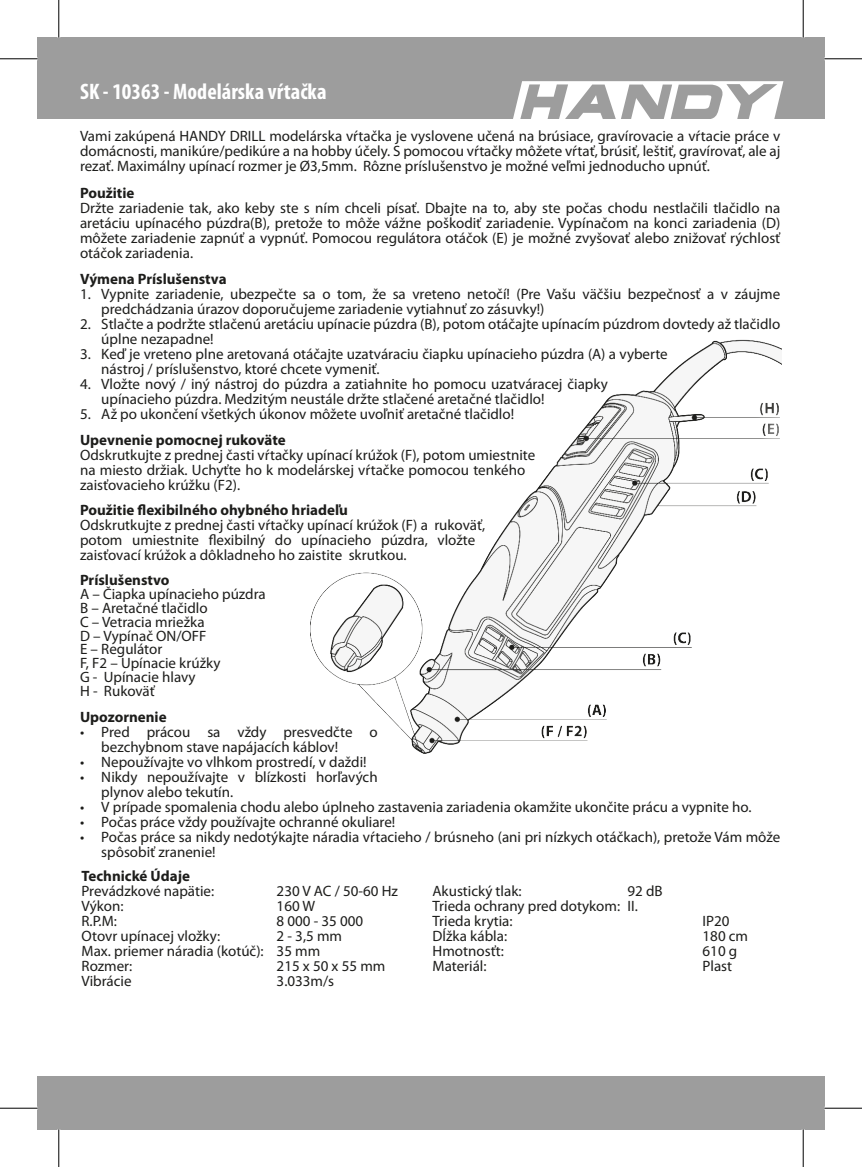
<style>
.page{position:relative;width:862px;height:1167px;background:#fff}
.page>*{position:absolute;margin:0;border:0;box-sizing:border-box;transform-origin:0 0}
.t1{font:700 condensed 22.5px "Myriad Pro";color:#fff}
.t2{font:15px/15px "Myriad Pro";color:#1d1d1b}
.t3{font:700 15px "Myriad Pro";color:#1d1d1b}
</style>
<div class="page">
<div style="left:38px;top:38px;width:786px;height:81px;background:#9d9d9d"></div>
<div style="left:38px;top:1076px;width:786px;height:53px;background:#9d9d9d"></div>
<svg style="left:513px;top:81px;width:270px;height:38px"></svg>
<img style="left:310px;top:339px;width:472px;height:415px">
<hr style="left:0;top:58px;width:38px;height:1px;background:#000">
<hr style="left:824px;top:58px;width:38px;height:1px;background:#000">
<hr style="left:0;top:1107px;width:38px;height:1px;background:#000">
<hr style="left:824px;top:1107px;width:38px;height:1px;background:#000">
<hr style="left:58px;top:0;width:1px;height:37px;background:#000">
<hr style="left:58px;top:1129px;width:1px;height:37px;background:#000">
<hr style="left:802px;top:0;width:1px;height:37px;background:#000">
<hr style="left:802px;top:1129px;width:1px;height:37px;background:#000">
<h1 class="t1" style="left:80px;top:77px;width:248px">SK - 10363 - Modelárska vŕtačka</h1>
<p class="t2" style="left:80px;top:129px;width:702px;text-align:justify">Vami zakúpená HANDY DRILL modelárska vŕtačka je vyslovene učená na brúsiace, gravírovacie a vŕtacie práce v domácnosti, manikúre/pedikúre a na hobby účely. S pomocou vŕtačky môžete vŕtať, brúsiť, leštiť, gravírovať, ale aj rezať. Maximálny upínací rozmer je Ø3,5mm. Rôzne príslušenstvo je možné veľmi jednoducho upnúť.</p>
<p class="t3" style="left:80px;top:183px;width:56px">Použitie</p>
<p class="t2" style="left:80px;top:200px;width:702px;text-align:justify">Držte zariadenie tak, ako keby ste s ním chceli písať. Dbajte na to, aby ste počas chodu nestlačili tlačidlo na aretáciu upínacého púzdra(B), pretože to môže vážne poškodiť zariadenie. Vypínačom na konci zariadenia (D) môžete zariadenie zapnúť a vypnúť. Pomocou regulátora otáčok (E) je možné zvyšovať alebo znižovať rýchlosť otáčok zariadenia.</p>
<p class="t3" style="left:80px;top:269px;width:148px">Výmena Príslušenstva</p>
<p class="t2" style="left:101px;top:286px;width:680px;text-indent:-21px">1. Vypnite zariadenie, ubezpečte sa o tom, že sa vreteno netočí! (Pre Vašu väčšiu bezpečnosť a v záujme predchádzania úrazov doporučujeme zariadenie vytiahnuť zo zásuvky!)</p>
<p class="t2" style="left:101px;top:316px;width:680px;text-indent:-21px">2. Stlačte a podržte stlačenú aretáciu upínacie púzdra (B), potom otáčajte upínacím púzdrom dovtedy až tlačidlo úplne nezapadne!</p>
<p class="t2" style="left:101px;top:346px;width:568px;text-indent:-21px">3. Keď je vreteno plne aretovaná otáčajte uzatváraciu čiapku upínacieho púzdra (A) a vyberte nástroj / príslušenstvo, ktoré chcete vymeniť.</p>
<p class="t2" style="left:101px;top:376px;width:508px;text-indent:-21px">4. Vložte nový / iný nástroj do púzdra a zatiahnite ho pomocu uzatváracej čiapky upínacieho púzdra. Medzitým neustále držte stlačené aretačné tlačidlo!</p>
<p class="t2" style="left:80px;top:406px;width:435px">5. Až po ukončení všetkých úkonov môžete uvoľniť aretačné tlačidlo!</p>
<p class="t3" style="left:80px;top:430px;width:207px">Upevnenie pomocnej rukoväte</p>
<p class="t2" style="left:80px;top:447px;width:457px">Odskrutkujte z prednej časti vŕtačky upínací krúžok (F), potom umiestnite na miesto držiak. Uchyťte ho k modelárskej vŕtačke pomocou tenkého zaisťovacieho krúžku (F2).</p>
<p class="t3" style="left:80px;top:500px;width:269px">Použitie flexibilného ohybného hriadeľu</p>
<p class="t2" style="left:80px;top:517px;width:406px">Odskrutkujte z prednej časti vŕtačky upínací krúžok (F) a rukoväť, potom umiestnite flexibilný do upínacieho púzdra, vložte zaisťovací krúžok a dôkladneho ho zaistite skrutkou.</p>
<p class="t3" style="left:80px;top:570px;width:91px">Príslušenstvo</p>
<p class="t2" style="left:80px;top:587px;width:187px;line-height:13.8px">A – Čiapka upínacieho púzdra<br>B – Aretačné tlačidlo<br>C – Vetracia mriežka<br>D – Vypínač ON/OFF<br>E – Regulátor<br>F, F2 – Upínacie krúžky<br>G - Upínacie hlavy<br>H - Rukoväť</p>
<p class="t3" style="left:80px;top:707px;width:88px">Upozornenie</p>
<p class="t2" style="left:101px;top:724px;width:278px;text-indent:-21px">• Pred prácou sa vždy presvedčte o bezchybnom stave napájacích káblov!</p>
<p class="t2" style="left:80px;top:754px;width:288px">• Nepoužívajte vo vlhkom prostredí, v daždi!</p>
<p class="t2" style="left:101px;top:769px;width:278px;text-indent:-21px">• Nikdy nepoužívajte v blízkosti horľavých plynov alebo tekutín.</p>
<p class="t2" style="left:80px;top:799px;width:673px">• V prípade spomalenia chodu alebo úplneho zastavenia zariadenia okamžite ukončite prácu a vypnite ho.</p>
<p class="t2" style="left:80px;top:814px;width:317px">• Počas práce vždy používajte ochranné okuliare!</p>
<p class="t2" style="left:101px;top:829px;width:680px;text-indent:-21px">• Počas práce sa nikdy nedotýkajte náradia vŕtacieho / brúsneho (ani pri nízkych otáčkach), pretože Vám môže spôsobiť zranenie!</p>
<p class="t3" style="left:82px;top:866px;width:110px">Technické Údaje</p>
<p class="t2" style="left:82px;top:883px;width:134px">Prevádzkové napätie:</p>
<p class="t2" style="left:277px;top:883px;width:123px">230 V AC / 50-60 Hz</p>
<p class="t2" style="left:82px;top:898px;width:44px">Výkon:</p>
<p class="t2" style="left:277px;top:898px;width:40px">160 W</p>
<p class="t2" style="left:82px;top:913px;width:37px">R.P.M:</p>
<p class="t2" style="left:277px;top:913px;width:88px">8 000 - 35 000</p>
<p class="t2" style="left:82px;top:928px;width:140px">Otovr upínacej vložky:</p>
<p class="t2" style="left:432px;top:883px;width:232px;text-indent:195px">92 dB<br>Trieda ochrany pred dotykom: II.<br>Trieda krytia:</p>
<p class="t2" style="left:432px;top:883px;width:91px">Akustický tlak:</p>
<p class="t2" style="left:702px;top:913px;width:28px">IP20</p>
<p class="t2" style="left:432px;top:928px;width:76px">Dĺžka kábla:</p>
<p class="t2" style="left:702px;top:928px;width:47px">180 cm</p>
<p class="t2" style="left:432px;top:943px;width:73px">Hmotnosťt:</p>
<p class="t2" style="left:702px;top:943px;width:36px">610 g</p>
<p class="t2" style="left:432px;top:958px;width:56px">Materiál:</p>
<p class="t2" style="left:702px;top:958px;width:31px">Plast</p>
<p class="t2" style="left:82px;top:928px;width:262px;text-indent:195px">2 - 3,5 mm<br>Max. priemer náradia (kotúč): 35 mm<br>Rozmer:</p>
<p class="t2" style="left:277px;top:958px;width:110px">215 x 50 x 55 mm</p>
<p class="t2" style="left:82px;top:973px;width:51px">Vibrácie</p>
<p class="t2" style="left:277px;top:973px;width:59px">3.033m/s</p>
</div>
